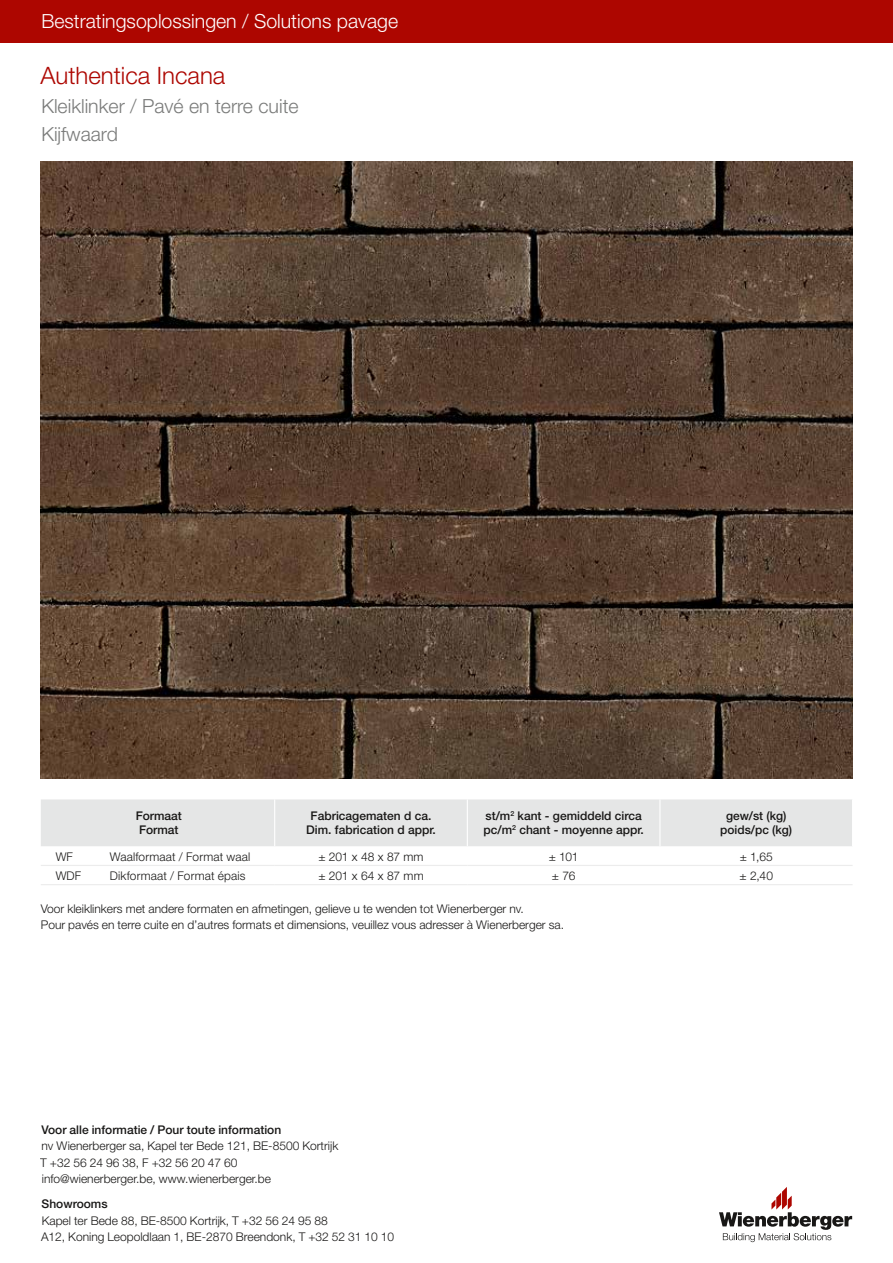
<style>
.page{position:relative;width:893px;height:1263px;background:#fff}
.page>*{position:absolute;margin:0;border:0;box-sizing:border-box;transform-origin:0 0}
.t1{font:300 24px "Helvetica Neue LT Std";color:#ad0600}
.t2{font:300 19.5px "Helvetica Neue LT Std";color:#fff}
.t3{font:300 19.5px/28.5px "Helvetica Neue LT Std";color:#7a7b7a}
.t4{font:300 12px/16.5px "Helvetica Neue LT Std";color:#181716}
.t5{font:500 12px/14.4px "Helvetica Neue LT Std";color:#181716}
</style>
<div class="page">
<svg style="left:719px;top:1187px;width:133px;height:55px"></svg>
<div style="left:0;top:0;width:893px;height:43px;background:#ad0600"></div>
<div style="left:41px;top:799px;width:811px;height:47px;background:#e5e6e6"></div>
<hr style="left:659px;top:799px;width:1px;height:47px;background:#fff">
<hr style="left:274px;top:799px;width:1px;height:47px;background:#fff">
<hr style="left:467px;top:799px;width:1px;height:47px;background:#fff">
<hr style="left:41px;top:865px;width:234px;height:1px;background:#ececec">
<hr style="left:41px;top:884px;width:234px;height:1px;background:#ececec">
<hr style="left:275px;top:865px;width:192px;height:1px;background:#ececec">
<hr style="left:467px;top:865px;width:193px;height:1px;background:#ececec">
<hr style="left:660px;top:865px;width:193px;height:1px;background:#ececec">
<hr style="left:275px;top:884px;width:192px;height:1px;background:#ececec">
<hr style="left:467px;top:884px;width:193px;height:1px;background:#ececec">
<hr style="left:660px;top:884px;width:193px;height:1px;background:#ececec">
<img style="left:41px;top:162px;width:811px;height:616px">
<h2 class="t2" style="left:41px;top:9px;width:358px">Bestratingsoplossingen / Solutions pavage</h2>
<h1 class="t1" style="left:40px;top:61px;width:186px">Authentica Incana</h1>
<h2 class="t3" style="left:41px;top:91px;width:259px">Kleiklinker / Pavé en terre cuite<br>Kijfwaard</h2>
<p class="t5" style="left:136px;top:808px;width:48px">Formaat<br>Format</p>
<p class="t5" style="left:306px;top:808px;width:131px;text-align:center">Fabricagematen d ca.<br>Dim. fabrication d appr.</p>
<p class="t5" style="left:483px;top:808px;width:162px">st/m<sup>2</sup> kant - gemiddeld circa pc/m<sup>2</sup> chant - moyenne appr.</p>
<p class="t5" style="left:720px;top:808px;width:73px;text-align:center">gew/st (kg) poids/pc (kg)</p>
<p class="t4" style="left:56px;top:848px;width:19px">WF</p>
<p class="t4" style="left:110px;top:848px;width:142px">Waalformaat / Format waal</p>
<p class="t4" style="left:318px;top:848px;width:107px">± 201 x 48 x 87 mm</p>
<p class="t4" style="left:549px;top:848px;width:31px">± 101</p>
<p class="t4" style="left:740px;top:848px;width:35px">± 1,65</p>
<p class="t4" style="left:56px;top:868px;width:27px">WDF</p>
<p class="t4" style="left:110px;top:868px;width:137px">Dikformaat / Format épais</p>
<p class="t4" style="left:318px;top:868px;width:107px">± 201 x 64 x 87 mm</p>
<p class="t4" style="left:552px;top:868px;width:25px">± 76</p>
<p class="t4" style="left:739px;top:868px;width:35px">± 2,40</p>
<p class="t4" style="left:41px;top:900px;width:525px">Voor kleiklinkers met andere formaten en afmetingen, gelieve u te wenden tot Wienerberger nv.<br>Pour pavés en terre cuite en d’autres formats et dimensions, veuillez vous adresser à Wienerberger sa.</p>
<p class="t5" style="left:41px;top:1122px;width:241px">Voor alle informatie / Pour toute information</p>
<p class="t4" style="left:40px;top:1137px;width:300px">nv Wienerberger sa, Kapel ter Bede 121, BE-8500 Kortrijk<br>T +32 56 24 96 38, F +32 56 20 47 60 info@wienerberger.be, www.wienerberger.be</p>
<p class="t5" style="left:42px;top:1196px;width:68px">Showrooms</p>
<p class="t4" style="left:41px;top:1212px;width:355px">Kapel ter Bede 88, BE-8500 Kortrijk, T +32 56 24 95 88<br>A12, Koning Leopoldlaan 1, BE-2870 Breendonk, T +32 52 31 10 10</p>
</div>
